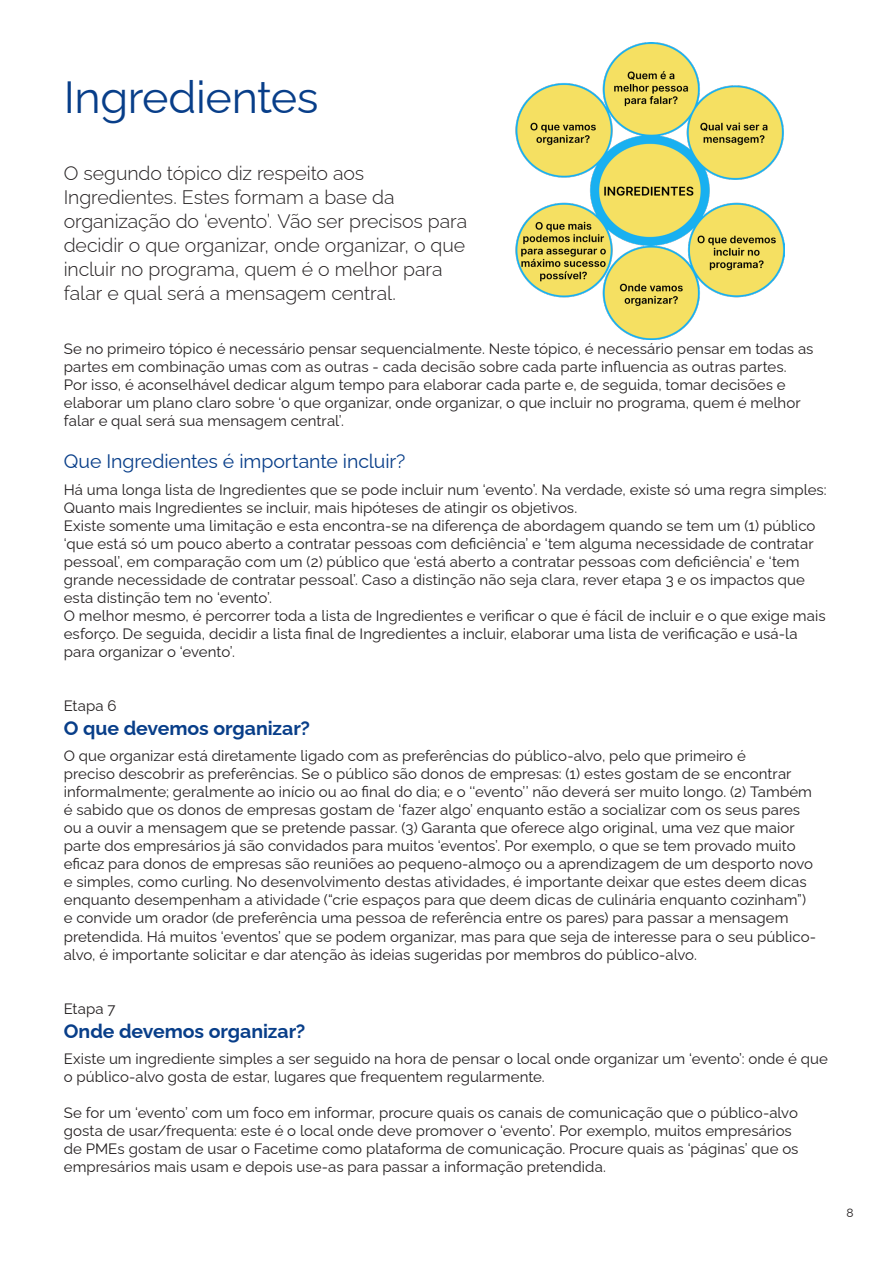
<style>
.page{position:relative;width:893px;height:1263px;background:#fff}
.page>*{position:absolute;margin:0;border:0;box-sizing:border-box;transform-origin:0 0}
.t1{font:45px "Raleway";letter-spacing:-.01em;color:#083e89}
.t2{font:300 19.5px/24px "Raleway";letter-spacing:-.005em;color:#231f20}
.t3{font:700 19.5px "Raleway";color:#083e89}
.t4{font:19.5px "Raleway";letter-spacing:-.005em;color:#083e89}
.t5{font:15px/18px "Raleway";letter-spacing:.005em;color:#231f20}
.t6{font:12px "Raleway";color:#231f20}
</style>
<div class="page">
<img style="left:515px;top:43px;width:269px;height:296px">
<p class="t1" style="left:64px;top:61px;width:256px">Ingredientes</p>
<p class="t2" style="left:64px;top:159px;width:405px">O segundo tópico diz respeito aos Ingredientes. Estes formam a base da organização do ‘evento’. Vão ser precisos para decidir o que organizar, onde organizar, o que incluir no programa, quem é o melhor para falar e qual será a mensagem central.</p>
<p class="t5" style="left:64px;top:338px;width:751px">Se no primeiro tópico é necessário pensar sequencialmente. Neste tópico, é necessário pensar em todas as partes em combinação umas com as outras - cada decisão sobre cada parte influencia as outras partes.</p>
<p class="t5" style="left:64px;top:374px;width:738px">Por isso, é aconselhável dedicar algum tempo para elaborar cada parte e, de seguida, tomar decisões e elaborar um plano claro sobre ‘o que organizar, onde organizar, o que incluir no programa, quem é melhor falar e qual será sua mensagem central’.</p>
<p class="t4" style="left:64px;top:446px;width:343px">Que Ingredientes é importante incluir?</p>
<p class="t5" style="left:64px;top:479px;width:764px">Há uma longa lista de Ingredientes que se pode incluir num ‘evento’. Na verdade, existe só uma regra simples:<br>Quanto mais Ingredientes se incluir, mais hipóteses de atingir os objetivos.</p>
<p class="t5" style="left:64px;top:515px;width:753px">Existe somente uma limitação e esta encontra-se na diferença de abordagem quando se tem um (1) público ‘que está só um pouco aberto a contratar pessoas com deficiência’ e ‘tem alguma necessidade de contratar pessoal’, em comparação com um (2) público que ‘está aberto a contratar pessoas com deficiência’ e ‘tem grande necessidade de contratar pessoal’. Caso a distinção não seja clara, rever etapa 3 e os impactos que esta distinção tem no ‘evento’.</p>
<p class="t5" style="left:64px;top:605px;width:763px">O melhor mesmo, é percorrer toda a lista de Ingredientes e verificar o que é fácil de incluir e o que exige mais esforço. De seguida, decidir a lista final de Ingredientes a incluir, elaborar uma lista de verificação e usá-la para organizar o ‘evento’.</p>
<p class="t5" style="left:64px;top:695px;width:54px">Etapa 6</p>
<p class="t3" style="left:64px;top:712px;width:248px">O que devemos organizar?</p>
<p class="t5" style="left:64px;top:745px;width:754px">O que organizar está diretamente ligado com as preferências do público-alvo, pelo que primeiro é<br>preciso descobrir as preferências. Se o público são donos de empresas: (1) estes gostam de se encontrar informalmente; geralmente ao início ou ao final do dia; e o ‘‘evento’’ não deverá ser muito longo. (2) Também é sabido que os donos de empresas gostam de ‘fazer algo’ enquanto estão a socializar com os seus pares ou a ouvir a mensagem que se pretende passar. (3) Garanta que oferece algo original, uma vez que maior parte dos empresários já são convidados para muitos ‘eventos’. Por exemplo, o que se tem provado muito eficaz para donos de empresas são reuniões ao pequeno-almoço ou a aprendizagem de um desporto novo e simples, como curling. No desenvolvimento destas atividades, é importante deixar que estes deem dicas enquanto desempenham a atividade (“crie espaços para que deem dicas de culinária enquanto cozinham”) e convide um orador (de preferência uma pessoa de referência entre os pares) para passar a mensagem pretendida. Há muitos ‘eventos’ que se podem organizar, mas para que seja de interesse para o seu público&shy;alvo, é importante solicitar e dar atenção às ideias sugeridas por membros do público-alvo.</p>
<p class="t5" style="left:64px;top:997px;width:53px">Etapa 7</p>
<p class="t3" style="left:64px;top:1015px;width:243px">Onde devemos organizar?</p>
<p class="t5" style="left:64px;top:1048px;width:766px">Existe um ingrediente simples a ser seguido na hora de pensar o local onde organizar um ‘evento’: onde é que o público-alvo gosta de estar, lugares que frequentem regularmente.</p>
<p class="t5" style="left:64px;top:1102px;width:736px">Se for um ‘evento’ com um foco em informar, procure quais os canais de comunicação que o público-alvo gosta de usar/frequenta: este é o local onde deve promover o ‘evento’. Por exemplo, muitos empresários de PMEs gostam de usar o Facetime como plataforma de comunicação. Procure quais as ‘páginas’ que os empresários mais usam e depois use-as para passar a informação pretendida.</p>
<p class="t6" style="left:846px;top:1203px;width:9px">8</p>
</div>
